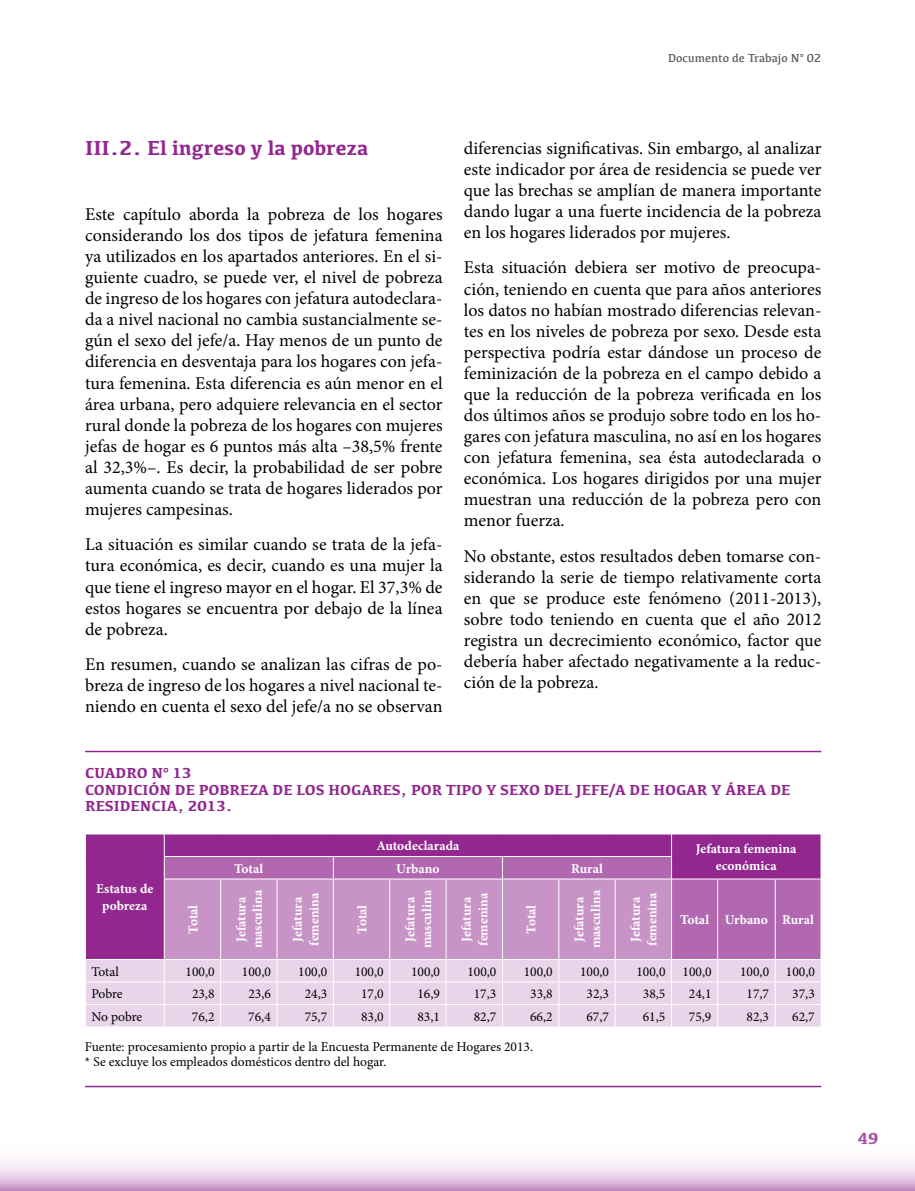
<style>
.page{position:relative;width:915px;height:1191px;background:#fff}
.page>*{position:absolute;margin:0;border:0;box-sizing:border-box;transform-origin:0 0}
.t1{font:700 21px "Kefa";color:#92278f}
.t2{font:18px/21px "Minion Pro";color:#000;text-align:justify}
.t3{font:700 16.5px "Kefa";color:#a752a6}
.t4{font:700 15px/16.5px "Kefa";color:#92278f}
.t5{font:13.5px/14.9px "Minion Pro";color:#000}
.t6{font:700 13.5px/16.5px "Minion Pro";color:#fff;text-align:center}
.t7{font:12px "Kefa";color:#58595b}
</style>
<div class="page">
<svg style="left:0;top:1160px;width:914px;height:31px"></svg>
<div style="left:86px;top:834px;width:734px;height:125px;background:#92278f"></div>
<svg style="left:672px;top:856px;width:148px;height:103px;background:#ab5baa"></svg>
<div style="left:86px;top:960px;width:734px;height:66px;background:#e9d4e9"></div>
<svg style="left:820px;top:834px;width:1px;height:44px"></svg>
<hr style="left:671px;top:878px;width:46px;height:1px;background:#fff">
<hr style="left:717px;top:878px;width:58px;height:1px;background:#fff">
<hr style="left:717px;top:879px;width:1px;height:80px;background:#fff">
<hr style="left:775px;top:878px;width:46px;height:1px;background:#fff">
<hr style="left:774px;top:879px;width:1px;height:80px;background:#fff">
<hr style="left:85px;top:981px;width:79px;height:1px;background:#fff">
<hr style="left:671px;top:981px;width:46px;height:1px;background:#fff">
<hr style="left:717px;top:981px;width:58px;height:1px;background:#fff">
<hr style="left:775px;top:981px;width:46px;height:1px;background:#fff">
<hr style="left:85px;top:1004px;width:79px;height:1px;background:#fff">
<hr style="left:671px;top:1004px;width:46px;height:1px;background:#fff">
<svg style="left:164px;top:834px;width:508px;height:192px;background:#cc9ccb"></svg>
<hr style="left:717px;top:1004px;width:58px;height:1px;background:#fff">
<svg style="left:717px;top:959px;width:1px;height:67px"></svg>
<hr style="left:775px;top:1004px;width:46px;height:1px;background:#fff">
<svg style="left:774px;top:960px;width:1px;height:66px"></svg>
<svg style="left:820px;top:960px;width:1px;height:66px"></svg>
<hr style="left:85px;top:750px;width:736px;height:2px;background:#92278f">
<hr style="left:85px;top:1085px;width:736px;height:2px;background:#92278f">
<p class="t7" style="left:668px;top:50px;width:154px">Documento de Trabajo N° 02</p>
<p class="t1" style="left:85px;top:134px;width:285px">III.2. EL INGRESO Y LA POBREZA</p>
<p class="t2" style="left:85px;top:204px;width:359px">Este capítulo aborda la pobreza de los hogares considerando los dos tipos de jefatura femenina ya utilizados en los apartados anteriores. En el si&shy;guiente cuadro, se puede ver, el nivel de pobreza de ingreso de los hogares con jefatura autodeclara&shy;da a nivel nacional no cambia sustancialmente se&shy;gún el sexo del jefe/a. Hay menos de un punto de diferencia en desventaja para los hogares con jefa&shy;tura femenina. Esta diferencia es aún menor en el área urbana, pero adquiere relevancia en el sector rural donde la pobreza de los hogares con mujeres jefas de hogar es 6 puntos más alta –38,5% frente al 32,3%–. Es decir, la probabilidad de ser pobre aumenta cuando se trata de hogares liderados por mujeres campesinas.</p>
<p class="t2" style="left:85px;top:534px;width:359px">La situación es similar cuando se trata de la jefa&shy;tura económica, es decir, cuando es una mujer la que tiene el ingreso mayor en el hogar. El 37,3% de estos hogares se encuentra por debajo de la línea de pobreza.</p>
<p class="t2" style="left:85px;top:654px;width:359px">En resumen, cuando se analizan las cifras de po&shy;breza de ingreso de los hogares a nivel nacional te&shy;niendo en cuenta el sexo del jefe/a no se observan</p>
<p class="t2" style="left:463px;top:137px;width:359px">diferencias significativas. Sin embargo, al analizar este indicador por área de residencia se puede ver que las brechas se amplían de manera importante dando lugar a una fuerte incidencia de la pobreza en los hogares liderados por mujeres.</p>
<p class="t2" style="left:463px;top:257px;width:359px">Esta situación debiera ser motivo de preocupa&shy;ción, teniendo en cuenta que para años anteriores los datos no habían mostrado diferencias relevan&shy;tes en los niveles de pobreza por sexo. Desde esta perspectiva podría estar dándose un proceso de feminización de la pobreza en el campo debido a que la reducción de la pobreza verificada en los dos últimos años se produjo sobre todo en los ho&shy;gares con jefatura masculina, no así en los hogares con jefatura femenina, sea ésta autodeclarada o económica. Los hogares dirigidos por una mujer muestran una reducción de la pobreza pero con menor fuerza.</p>
<p class="t2" style="left:463px;top:545px;width:359px">No obstante, estos resultados deben tomarse con&shy;siderando la serie de tiempo relativamente corta en que se produce este fenómeno (2011-2013), sobre todo teniendo en cuenta que el año 2012 registra un decrecimiento económico, factor que debería haber afectado negativamente a la reduc&shy;ción de la pobreza.</p>
<p class="t4" style="left:85px;top:764px;width:277px">CUADRO N° 13<br>CONDICIÓN DE POBREZA DE LOS HOGARES</p>
<p class="t4" style="left:400px;top:780px;width:287px">, POR TIPO Y SEXO DEL JEFE/A DE HOGAR</p>
<p class="t4" style="left:711px;top:780px;width:36px">Y ÁREA</p>
<p class="t4" style="left:770px;top:780px;width:20px">DE</p>
<p class="t4" style="left:85px;top:797px;width:10px">RESI</p>
<p class="t4" style="left:120px;top:797px;width:22px">DENCIA</p>
<p class="t4" style="left:177px;top:797px;width:56px">, 2013.</p>
<p class="t6" style="left:376px;top:837px;width:85px">Autodeclarada</p>
<p class="t6" style="left:695px;top:840px;width:102px">Jefatura femenina</p>
<p class="t6" style="left:96px;top:880px;width:59px">Estatus de pobreza</p>
<p class="t6" style="left:184px;top:933px;width:30px;rotate:-90deg">Total</p>
<p class="t6" style="left:234px;top:860px;width:30px">Total</p>
<p class="t6" style="left:396px;top:860px;width:45px">Urbano</p>
<p class="t6" style="left:571px;top:860px;width:33px">Rural</p>
<p class="t6" style="left:715px;top:857px;width:62px">económica</p>
<p class="t6" style="left:233px;top:948px;width:60px;rotate:-90deg">Jefatura masculina</p>
<p class="t6" style="left:289px;top:945px;width:54px;rotate:-90deg">Jefatura femenina</p>
<p class="t6" style="left:353px;top:933px;width:30px;rotate:-90deg">Total</p>
<p class="t6" style="left:401px;top:948px;width:60px;rotate:-90deg">Jefatura masculina</p>
<p class="t6" style="left:458px;top:945px;width:54px;rotate:-90deg">Jefatura femenina</p>
<p class="t6" style="left:522px;top:933px;width:30px;rotate:-90deg">Total</p>
<p class="t6" style="left:570px;top:948px;width:60px;rotate:-90deg">Jefatura masculina</p>
<p class="t6" style="left:627px;top:945px;width:54px;rotate:-90deg">Jefatura femenina</p>
<p class="t6" style="left:680px;top:911px;width:135px">Total Urbano Rural</p>
<p class="t5" style="left:91px;top:964px;width:29px">Total</p>
<p class="t5" style="left:185px;top:964px;width:30px">100,0</p>
<p class="t5" style="left:242px;top:964px;width:30px">100,0</p>
<p class="t5" style="left:298px;top:964px;width:30px">100,0</p>
<p class="t5" style="left:354px;top:964px;width:30px">100,0</p>
<p class="t5" style="left:411px;top:964px;width:30px">100,0</p>
<p class="t5" style="left:467px;top:964px;width:30px">100,0</p>
<p class="t5" style="left:523px;top:964px;width:30px">100,0</p>
<p class="t5" style="left:580px;top:964px;width:30px">100,0</p>
<p class="t5" style="left:636px;top:964px;width:30px">100,0</p>
<p class="t5" style="left:682px;top:964px;width:30px">100,0</p>
<p class="t5" style="left:740px;top:964px;width:76px">100,0 100,0</p>
<p class="t5" style="left:91px;top:986px;width:33px">Pobre</p>
<p class="t5" style="left:192px;top:986px;width:24px">23,8</p>
<p class="t5" style="left:248px;top:986px;width:24px">23,6</p>
<p class="t5" style="left:304px;top:986px;width:24px">24,3</p>
<p class="t5" style="left:361px;top:986px;width:24px">17,0</p>
<p class="t5" style="left:417px;top:986px;width:24px">16,9</p>
<p class="t5" style="left:473px;top:986px;width:24px">17,3</p>
<p class="t5" style="left:530px;top:986px;width:24px">33,8</p>
<p class="t5" style="left:586px;top:986px;width:24px">32,3</p>
<p class="t5" style="left:642px;top:986px;width:24px">38,5</p>
<p class="t5" style="left:688px;top:986px;width:24px">24,1</p>
<p class="t5" style="left:746px;top:986px;width:24px">17,7</p>
<p class="t5" style="left:792px;top:986px;width:24px">37,3</p>
<p class="t5" style="left:91px;top:1009px;width:52px">No pobre</p>
<p class="t5" style="left:192px;top:1009px;width:24px">76,2</p>
<p class="t5" style="left:248px;top:1009px;width:24px">76,4</p>
<p class="t5" style="left:304px;top:1009px;width:24px">75,7</p>
<p class="t5" style="left:361px;top:1009px;width:24px">83,0</p>
<p class="t5" style="left:417px;top:1009px;width:24px">83,1</p>
<p class="t5" style="left:473px;top:1009px;width:24px">82,7</p>
<p class="t5" style="left:530px;top:1009px;width:24px">66,2</p>
<p class="t5" style="left:586px;top:1009px;width:24px">67,7</p>
<p class="t5" style="left:642px;top:1009px;width:24px">61,5</p>
<p class="t5" style="left:688px;top:1009px;width:24px">75,9</p>
<p class="t5" style="left:746px;top:1009px;width:24px">82,3</p>
<p class="t5" style="left:792px;top:1009px;width:24px">62,7</p>
<p class="t5" style="left:85px;top:1039px;width:449px">Fuente: procesamiento propio a partir de la Encuesta Permanente de Hogares 2013. * Se excluye los empleados domésticos dentro del hogar.</p>
<p class="t3" style="left:857px;top:1127px;width:22px">49</p>
</div>
